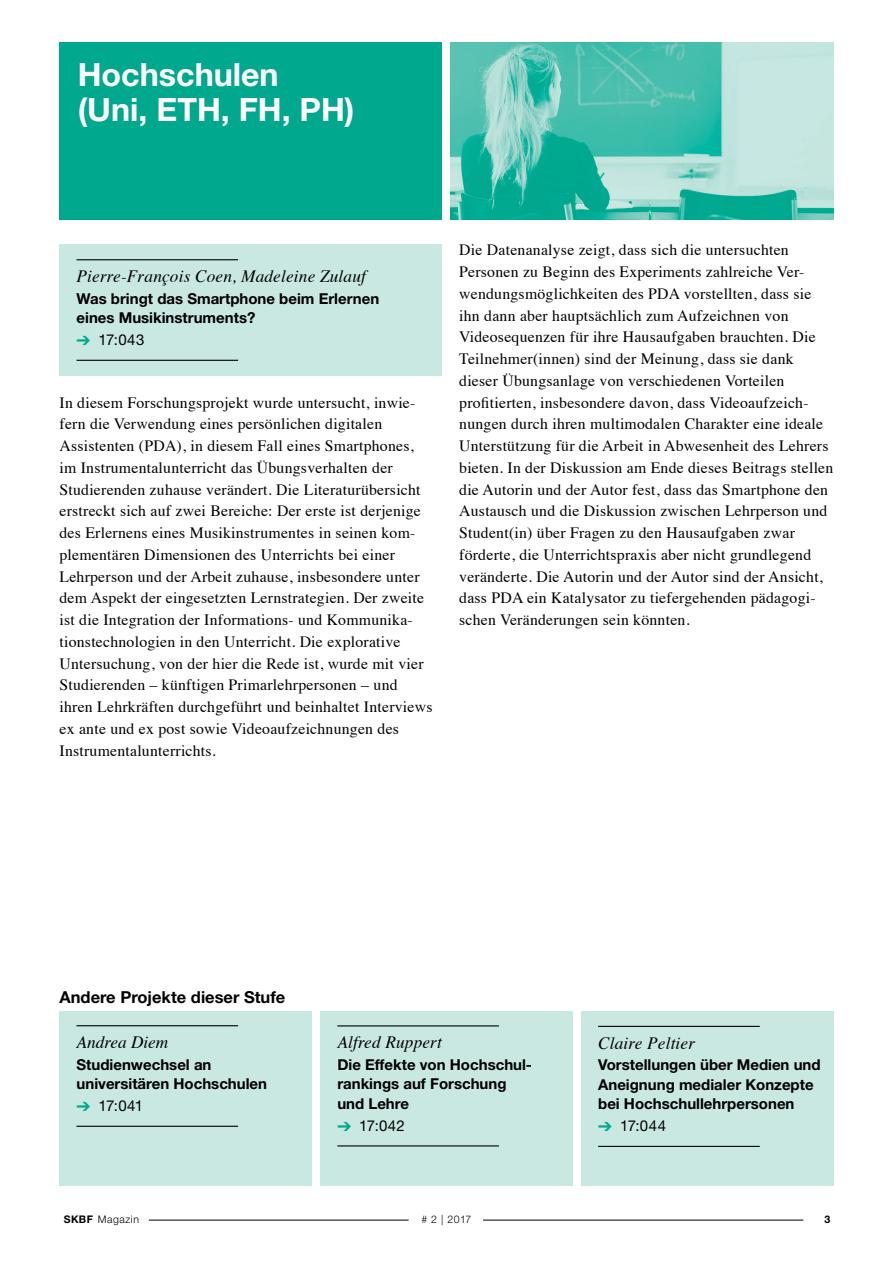
<style>
.page{position:relative;width:893px;height:1263px;background:#fff}
.page>*{position:absolute;margin:0;border:0;box-sizing:border-box;transform-origin:0 0}
.t1{font:700 32.25px "Helvetica Neue LT";color:#fff}
.ProjektTitel_Kasten{font:italic 17.25px "Times";letter-spacing:.01em;color:#000}
.t2{font:700 16.5px "Helvetica Neue LT";color:#000}
.Lauftext_Deutsch{font:15.75px/21.8px "Times";letter-spacing:.015em;color:#000}
.ProjektTitel_Kasten-2{font:700 15px/19.5px "Helvetica Neue LT";color:#000}
.ProjektTitel_Kasten-3{font:15px "Helvetica Neue LT";letter-spacing:.025em;color:#000}
.t3{font:300 10.5px "Helvetica Neue LT";letter-spacing:.05em;color:#000}
.t4{font:700 10.5px "Helvetica Neue LT";color:#000}
.s1{color:#00a88e}
.s2{font-weight:700}
</style>
<div class="page">
<div style="left:60px;top:244px;width:382px;height:132px;background:#cae8e2"></div>
<hr style="left:77px;top:259px;width:161px;height:1px;background:#000">
<hr style="left:77px;top:360px;width:161px;height:1px;background:#000">
<div style="left:60px;top:1010px;width:252px;height:175px;background:#cae8e2"></div>
<hr style="left:77px;top:1025px;width:161px;height:1px;background:#000">
<hr style="left:77px;top:1126px;width:161px;height:1px;background:#000">
<div style="left:320px;top:1011px;width:253px;height:174px;background:#cae8e2"></div>
<hr style="left:337px;top:1025px;width:162px;height:1px;background:#000">
<hr style="left:337px;top:1145px;width:162px;height:1px;background:#000">
<img style="left:451px;top:43px;width:382px;height:177px">
<div style="left:60px;top:43px;width:382px;height:177px;background:#00a88e"></div>
<hr style="left:483px;top:1220px;width:320px;height:1px;background:#000">
<hr style="left:149px;top:1220px;width:260px;height:1px;background:#000">
<div style="left:581px;top:1011px;width:252px;height:174px;background:#cae8e2"></div>
<hr style="left:598px;top:1026px;width:162px;height:1px;background:#000">
<hr style="left:598px;top:1146px;width:162px;height:1px;background:#000">
<p class="t1" style="left:78px;top:55px;width:202px">Hochschulen</p>
<p class="t1" style="left:78px;top:90px;width:278px">(Uni, ETH, FH, PH)</p>
<p class="ProjektTitel_Kasten" style="left:77px;top:261px;width:291px">Pierre-François Coen, Madeleine Zulauf</p>
<p class="ProjektTitel_Kasten-2" style="left:77px;top:288px;width:304px">Was bringt das Smartphone beim Erlernen eines Musikinstruments?</p>
<p class="ProjektTitel_Kasten-3" style="left:77px;top:331px;width:69px"><span class="s1">➔</span> 17:043</p>
<p class="Lauftext_Deutsch" style="left:60px;top:390px;width:374px">In diesem Forschungsprojekt wurde untersucht, inwie&shy;fern die Verwendung eines persönlichen digitalen Assistenten (PDA), in diesem Fall eines Smartphones, im Instrumentalunterricht das Übungsverhalten der Studierenden zuhause verändert. Die Literaturübersicht erstreckt sich auf zwei Bereiche: Der erste ist derjenige des Erlernens eines Musikinstrumentes in seinen kom&shy;plementären Dimensionen des Unterrichts bei einer Lehrperson und der Arbeit zuhause, insbesondere unter dem Aspekt der eingesetzten Lernstrategien. Der zweite ist die Integration der Informations- und Kommunika&shy;tionstechnologien in den Unterricht. Die explorative Untersuchung, von der hier die Rede ist, wurde mit vier Studierenden – künftigen Primarlehrpersonen – und ihren Lehrkräften durchgeführt und beinhaltet Interviews ex ante und ex post sowie Videoaufzeichnungen des Instrumentalunterrichts.</p>
<p class="Lauftext_Deutsch" style="left:459px;top:238px;width:376px">Die Datenanalyse zeigt, dass sich die untersuchten Personen zu Beginn des Experiments zahlreiche Ver&shy;wendungsmöglichkeiten des PDA vorstellten, dass sie ihn dann aber hauptsächlich zum Aufzeichnen von Videosequenzen für ihre Hausaufgaben brauchten. Die Teilnehmer(innen) sind der Meinung, dass sie dank dieser Übungsanlage von verschiedenen Vorteilen profitierten, insbesondere davon, dass Videoaufzeich&shy;nungen durch ihren multimodalen Charakter eine ideale Unterstützung für die Arbeit in Abwesenheit des Lehrers bieten. In der Diskussion am Ende dieses Beitrags stellen die Autorin und der Autor fest, dass das Smartphone den Austausch und die Diskussion zwischen Lehrperson und Student(in) über Fragen zu den Hausaufgaben zwar förderte, die Unterrichtspraxis aber nicht grundlegend veränderte. Die Autorin und der Autor sind der Ansicht, dass PDA ein Katalysator zu tiefergehenden pädagogi&shy;schen Veränderungen sein könnten.</p>
<p class="t2" style="left:60px;top:987px;width:227px">Andere Projekte dieser Stufe</p>
<p class="ProjektTitel_Kasten" style="left:77px;top:1027px;width:93px">Andrea Diem</p>
<p class="ProjektTitel_Kasten-2" style="left:77px;top:1054px;width:192px">Studienwechsel an universitären Hochschulen</p>
<p class="ProjektTitel_Kasten-3" style="left:77px;top:1097px;width:68px"><span class="s1">➔</span> 17:041</p>
<p class="ProjektTitel_Kasten" style="left:337px;top:1027px;width:106px">Alfred Ruppert</p>
<p class="ProjektTitel_Kasten-2" style="left:337px;top:1054px;width:195px">Die Effekte von Hochschul&shy;rankings auf Forschung und Lehre</p>
<p class="ProjektTitel_Kasten-3" style="left:337px;top:1116px;width:69px"><span class="s1">➔</span> 17:042</p>
<p class="ProjektTitel_Kasten" style="left:598px;top:1028px;width:98px">Claire Peltier</p>
<p class="ProjektTitel_Kasten-2" style="left:598px;top:1055px;width:224px">Vorstellungen über Medien und<br>Aneignung medialer Konzepte bei Hochschullehrpersonen</p>
<p class="ProjektTitel_Kasten-3" style="left:598px;top:1117px;width:69px"><span class="s1">➔</span> 17:044</p>
<p class="t3" style="left:64px;top:1213px;width:77px"><span class="s2">SKBF</span> Magazin</p>
<p class="t3" style="left:421px;top:1213px;width:51px"># 2 | 2017</p>
<p class="t4" style="left:824px;top:1212px;width:7px">3</p>
</div>
